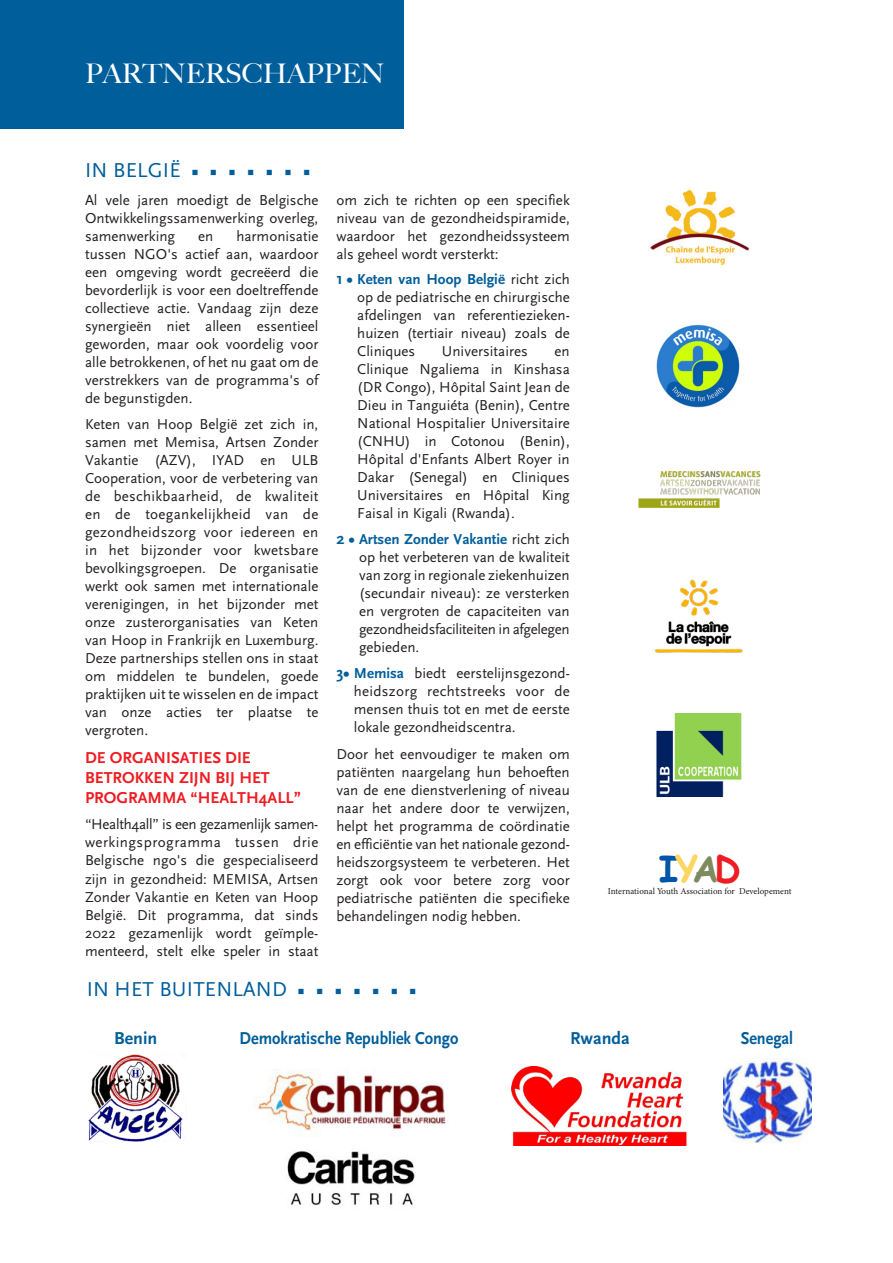
<style>
.page{position:relative;width:893px;height:1263px;background:#fff}
.page>*{position:absolute;margin:0;border:0;box-sizing:border-box;transform-origin:0 0}
.t1{font:700 36px "Comic Sans MS";color:#0155a7}
.t2{font:500 27px "Big Caslon";color:#fff}
.t3{font:21px "Scala Sans Pro";letter-spacing:.01em;color:#005e9b}
.t4{font:700 18px "Scala Sans Pro";color:#005e9b;scale:.9 1}
.t5{font:700 18px "Scala Sans Pro";color:#005e9b}
.t6{font:700 16.5px/19.8px "Scala Sans Pro";color:#ee1d23}
.t7{font:15px/18px "Scala Sans Pro";color:#231f20;text-align:justify}
.t8{font:9px "Minion Pro";letter-spacing:-.005em;color:#231f20}
.s1{font-family:"Minion Pro";font-size:18px}
.s2{font-weight:700;font-size:16.5px;color:#005e9b}
.s3{font-weight:700;color:#005e9b}
.s4{color:#fed55e}
.s5{color:#7d8c5e}
.s6{color:#ee1d23}
</style>
<div class="page">
<div style="left:0;top:0;width:404px;height:128px;background:#005e9b"></div>
<img style="left:638px;top:471px;width:123px;height:37px">
<img style="left:656px;top:713px;width:86px;height:83px">
<img style="left:656px;top:324px;width:84px;height:84px">
<img style="left:650px;top:189px;width:100px;height:76px">
<img style="left:655px;top:579px;width:88px;height:74px">
<img style="left:88px;top:1054px;width:97px;height:88px">
<img style="left:255px;top:1069px;width:191px;height:68px">
<img style="left:287px;top:1151px;width:128px;height:55px">
<img style="left:512px;top:1066px;width:175px;height:79px">
<img style="left:724px;top:1058px;width:87px;height:84px">
<p class="t2" style="left:85px;top:52px;width:301px">PARTNERSCHAPPEN</p>
<p class="t3" style="left:85px;top:158px;width:227px">IN BELGIË <span class="s1">■ ■ ■ ■ ■ ■ ■</span></p>
<p class="t7" style="left:85px;top:191px;width:235px">Al vele jaren moedigt de Belgische Ontwikkelingssamenwerking overleg, samenwerking</p>
<p class="t7" style="left:85px;top:227px;width:235px;text-indent:151px">harmonisatie tussen NGO's actief aan, waardoor een omgeving wordt gecreëerd die bevorderlijk is voor een doeltreffende collectieve actie. Vandaag zijn deze synergieën niet alleen essentieel geworden, maar ook voordelig voor alle betrokkenen, of het nu gaat om de verstrekkers van de programma's of de begunstigden.</p>
<p class="t7" style="left:85px;top:415px;width:235px">Keten van Hoop België zet zich in, samen met Memisa, Artsen Zonder Vakantie (AZV), IYAD en ULB Cooperation, voor de verbetering van de beschikbaarheid, de kwaliteit en de toegankelijkheid van de gezondheidszorg voor iedereen en in het bijzonder voor kwetsbare bevolkingsgroepen. De organisatie werkt ook samen met internationale verenigingen, in het bijzonder met onze zusterorganisaties van Keten van Hoop in Frankrijk en Luxemburg.<br>Deze partnerships stellen ons in staat om middelen te bundelen, goede praktijken uit te wisselen en de impact van onze acties ter plaatse te vergroten.</p>
<p class="t6" style="left:85px;top:748px;width:217px">DE ORGANISATIES DIE<br>BETROKKEN ZIJN BIJ HET<br>PROGRAMMA “HEALTH4ALL”</p>
<p class="t7" style="left:85px;top:815px;width:235px">“Health4all” is een gezamenlijk samen&shy;werkingsprogramma tussen drie Belgische ngo's die gespecialiseerd zijn in gezondheid: MEMISA, Artsen Zonder Vakantie en Keten van Hoop België. Dit programma, dat sinds 2022 gezamenlijk wordt geïmple&shy;menteerd, stelt elke speler in staat</p>
<p class="t7" style="left:198px;top:227px;width:17px">en</p>
<p class="t7" style="left:336px;top:191px;width:235px">om zich te richten op een specifiek niveau van de gezondheidspiramide, waardoor het gezondheidssysteem als geheel wordt versterkt:</p>
<p class="t7" style="left:357px;top:270px;width:214px;text-indent:-21px"><span class="s2">1 •</span> <span class="s3">Keten van Hoop België</span> richt zich op de pediatrische en chirurgische afdelingen van referentiezieken&shy;huizen (tertiair niveau) zoals de Cliniques</p>
<p class="t7" style="left:442px;top:342px;width:87px">Universitaires</p>
<p class="t7" style="left:357px;top:342px;width:214px;text-indent:197px">en Clinique Ngaliema in Kinshasa (DR Congo), Hôpital Saint Jean de Dieu in Tanguiéta (Benin), Centre National Hospitalier Universitaire (CNHU) in Cotonou (Benin), Hôpital d'Enfants Albert Royer in Dakar (Senegal) en Cliniques Universitaires en Hôpital King Faisal in Kigali (Rwanda).</p>
<p class="t7" style="left:359px;top:530px;width:212px;text-indent:-23px"><span class="s2">2 •</span> <span class="s3">Artsen Zonder Vakantie</span> richt zich op het verbeteren van de kwaliteit van zorg in regionale ziekenhuizen (secundair niveau): ze versterken en vergroten de capaciteiten van gezondheidsfaciliteiten in afgelegen gebieden.</p>
<p class="t7" style="left:354px;top:664px;width:217px;text-indent:-17px"><span class="s2">3•</span> <span class="s3">Memisa</span> biedt eerstelijnsgezond&shy;heidszorg rechtstreeks voor de mensen thuis tot en met de eerste lokale gezondheidscentra.</p>
<p class="t7" style="left:336px;top:745px;width:235px">Door het eenvoudiger te maken om patiënten naargelang hun behoeften van de ene dienstverlening of niveau naar het andere door te verwijzen, helpt het programma de coördinatie en efficiëntie van het nationale gezond&shy;heidszorgsysteem te verbeteren. Het zorgt ook voor betere zorg voor pediatrische patiënten die specifieke behandelingen nodig hebben.</p>
<p class="t3" style="left:87px;top:976px;width:331px">IN HET BUITENLAND <span class="s1">■ ■ ■ ■ ■ ■ ■</span></p>
<p class="t1" style="left:659px;top:843px;width:83px">I<span class="s4">Y</span><span class="s5">A</span><span class="s6">D</span></p>
<p class="t8" style="left:608px;top:885px;width:185px">International Youth Association for Developement</p>
<p class="t5" style="left:114px;top:1028px;width:45px">Benin</p>
<p class="t4" style="left:240px;top:1028px;width:245px">Demokratische Republiek Congo</p>
<p class="t5" style="left:570px;top:1028px;width:61px">Rwanda</p>
<p class="t4" style="left:741px;top:1028px;width:60px">Senegal</p>
</div>
